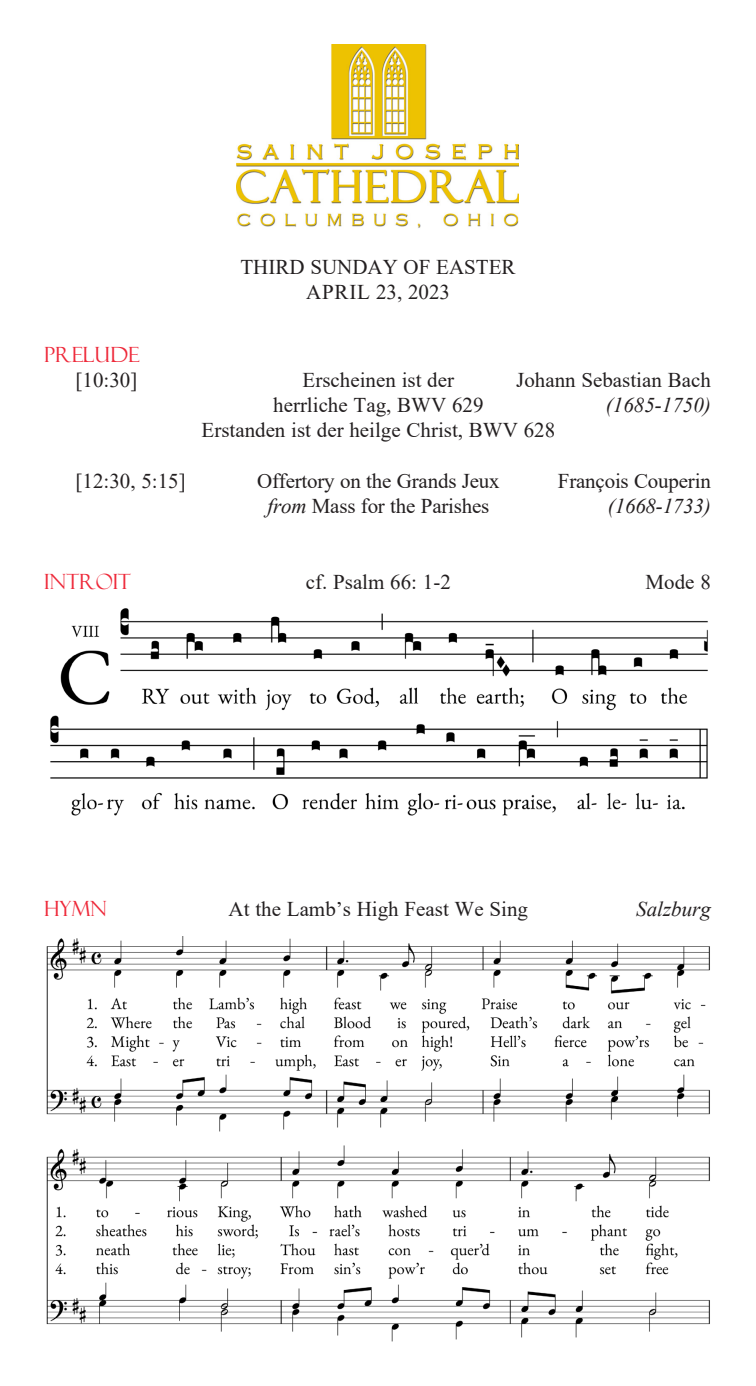
<style>
.page{position:relative;width:756px;height:1386px;background:#fff}
.page>*{position:absolute;margin:0;border:0;box-sizing:border-box;transform-origin:0 0}
.t1{font:21px "Times New Roman";color:#231f20}
.t2{font:italic 21px "Times New Roman";color:#231f20}
.t3{font:21px "Felix Titling";color:#ee2839}
.t4{font:21px "Times New Roman";letter-spacing:.02em;color:#231f20}
.s1{font-style:italic}
</style>
<div class="page">
<img style="left:236px;top:44px;width:283px;height:184px">
<img style="left:46px;top:936px;width:664px;height:406px">
<img style="left:50px;top:608px;width:658px;height:208px">
<p class="t1" style="left:240px;top:252px;width:277px">THIRD SUNDAY OF EASTER</p>
<p class="t4" style="left:306px;top:277px;width:145px">APRIL 23, 2023</p>
<p class="t3" style="left:44px;top:342px;width:97px">PRELUDE</p>
<p class="t1" style="left:76px;top:365px;width:63px">[10:30]</p>
<p class="t1" style="left:303px;top:365px;width:153px">Erscheinen ist der</p>
<p class="t1" style="left:516px;top:365px;width:196px">Johann Sebastian Bach</p>
<p class="t1" style="left:273px;top:390px;width:212px">herrliche Tag, BWV 629</p>
<p class="t2" style="left:606px;top:391px;width:106px">(1685-1750)</p>
<p class="t1" style="left:202px;top:415px;width:355px">Erstanden ist der heilge Christ, BWV 628</p>
<p class="t1" style="left:76px;top:466px;width:112px">[12:30, 5:15]</p>
<p class="t1" style="left:257px;top:466px;width:244px">Offertory on the Grands Jeux</p>
<p class="t1" style="left:558px;top:466px;width:154px">François Couperin</p>
<p class="t1" style="left:267px;top:491px;width:223px"><span class="s1">from</span> Mass for the Parishes</p>
<p class="t2" style="left:608px;top:491px;width:104px">(1668-1733)</p>
<p class="t3" style="left:44px;top:569px;width:88px">INTROIT</p>
<p class="t1" style="left:306px;top:567px;width:147px">cf. Psalm 66: 1-2</p>
<p class="t1" style="left:646px;top:567px;width:67px">Mode 8</p>
<p class="t3" style="left:44px;top:896px;width:64px">HYMN</p>
<p class="t1" style="left:229px;top:894px;width:301px">At the Lamb’s High Feast We Sing</p>
<p class="t2" style="left:636px;top:894px;width:76px">Salzburg</p>
</div>
